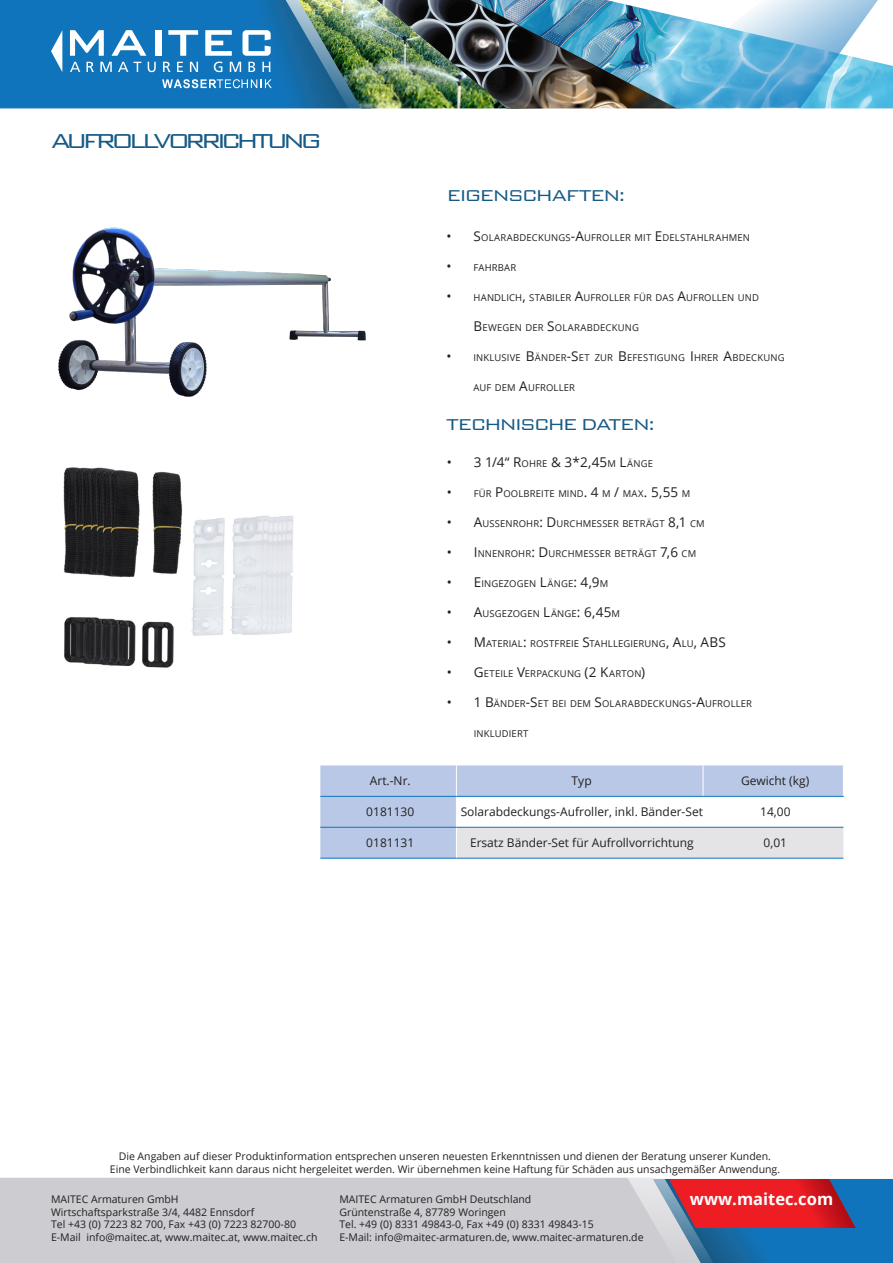
<style>
.page{position:relative;width:893px;height:1263px;background:#fff}
.page>*{position:absolute;margin:0;border:0;box-sizing:border-box;transform-origin:0 0}
.Maitec_Header_Big{font:300 27px "Bank Gothic BT";letter-spacing:-.18em;color:#165a86}
.Maitec_Header_Black{font:300 21px "Bank Gothic BT";letter-spacing:-.1em;color:#165a86}
.t1{font:700 16.5px "Open Sans";color:#fff}
.t2{font:13.5px "Open Sans";color:#231f20}
.Maitec_Table_Font{font:12px "Open Sans";color:#231f20}
.t3{font:10.5px "Open Sans";color:#231f20}
.t4{font:9.45px "Open Sans";letter-spacing:.015em;color:#231f20}
.s1{font-size:13.5px}
.s2{font-size:9.45px}
</style>
<div class="page">
<div style="left:320px;top:765px;width:523px;height:93px;background:#b9c8e6"></div>
<svg style="left:457px;top:797px;width:386px;height:61px"></svg>
<hr style="left:456px;top:765px;width:1px;height:31px;background:#fff">
<hr style="left:703px;top:765px;width:1px;height:31px;background:#fff">
<hr style="left:456px;top:797px;width:1px;height:30px;background:#fff">
<hr style="left:456px;top:828px;width:1px;height:30px;background:#fff">
<hr style="left:320px;top:796px;width:136px;height:1px;background:#1074bc">
<hr style="left:456px;top:796px;width:247px;height:1px;background:#1074bc">
<hr style="left:703px;top:796px;width:141px;height:1px;background:#1074bc">
<hr style="left:320px;top:827px;width:136px;height:1px;background:#1074bc">
<hr style="left:456px;top:827px;width:247px;height:1px;background:#1074bc">
<hr style="left:703px;top:827px;width:140px;height:1px;background:#1074bc">
<hr style="left:320px;top:858px;width:136px;height:1px;background:#1074bc">
<hr style="left:456px;top:858px;width:247px;height:1px;background:#1074bc">
<hr style="left:703px;top:858px;width:140px;height:1px;background:#1074bc">
<img style="left:58px;top:227px;width:308px;height:170px">
<img style="left:63px;top:467px;width:231px;height:201px">
<div style="left:0;top:1178px;width:605px;height:85px;background:#ccccd1"></div>
<svg style="left:605px;top:1178px;width:288px;height:85px;background:#8c708e"></svg>
<img style="left:0;top:0;width:887px;height:109px">
<img style="left:361px;top:0;width:254px;height:108px">
<p class="Maitec_Header_Big" style="left:51px;top:127px;width:273px">AUFROLLVORRICHTUNG</p>
<p class="Maitec_Header_Black" style="left:446px;top:184px;width:181px">EIGENSCHAFTEN:</p>
<p class="t4" style="left:446px;top:231px;width:305px"><span class="s1">• S</span>OLARABDECKUNGS<span class="s1">-A</span>UFROLLER MIT <span class="s1">E</span> DELSTAHLRAHMEN</p>
<p class="t4" style="left:446px;top:261px;width:71px"><span class="s1">•</span> FAHRBAR</p>
<p class="t4" style="left:446px;top:291px;width:314px"><span class="s1">•</span> HANDLICH<span class="s1">,</span> STABILER <span class="s1">A</span>UFROLLER FÜR DAS <span class="s1">A</span>UFROLLEN UND</p>
<p class="t4" style="left:473px;top:321px;width:167px"><span class="s1">B</span> EWEGEN DER <span class="s1">S</span>OLARABDECKUNG</p>
<p class="t4" style="left:446px;top:351px;width:340px"><span class="s1">•</span> INKLUSIVE <span class="s1">B</span>ÄNDER<span class="s1">-S</span>ET ZUR <span class="s1">B</span> EFESTIGUNG <span class="s1">I</span> HRER <span class="s1">A</span>BDECKUNG</p>
<p class="t4" style="left:473px;top:381px;width:103px">AUF DEM <span class="s1">A</span>UFROLLER</p>
<p class="Maitec_Header_Black" style="left:446px;top:413px;width:211px">TECHNISCHE DATEN:</p>
<p class="t2" style="left:447px;top:452px;width:208px">• 3 1/4“ R<span class="s2">OHRE</span> &amp; 3*2,45<span class="s2">M</span> L<span class="s2">ÄNGE</span></p>
<p class="t4" style="left:447px;top:487px;width:245px"><span class="s1">•</span> FÜR <span class="s1">P</span>OOLBREITE MIND<span class="s1">. 4</span> M <span class="s1">/</span> MAX<span class="s1">. 5,55</span> M</p>
<p class="t4" style="left:447px;top:517px;width:259px"><span class="s1">• A</span>USSENROHR<span class="s1">: D</span> URCHMESSER BETRÄGT <span class="s1">8,1</span> CM</p>
<p class="t4" style="left:447px;top:547px;width:251px"><span class="s1">• I</span> NNENROHR<span class="s1">: D</span> URCHMESSER BETRÄGT <span class="s1">7,6</span> CM</p>
<p class="t4" style="left:447px;top:577px;width:163px"><span class="s1">• E</span>INGEZOGEN <span class="s1">L</span>ÄNGE<span class="s1">: 4,9</span>M</p>
<p class="t4" style="left:447px;top:607px;width:175px"><span class="s1">• A</span>USGEZOGEN <span class="s1">L</span>ÄNGE<span class="s1">: 6,45</span>M</p>
<p class="t4" style="left:447px;top:637px;width:280px"><span class="s1">• M</span>ATERIAL<span class="s1">:</span> ROSTFREIE <span class="s1">S</span>TAHLLEGIERUNG<span class="s1">, A</span>LU<span class="s1">, ABS</span></p>
<p class="t4" style="left:447px;top:667px;width:200px"><span class="s1">• G</span> ETEILE <span class="s1">V</span>ERPACKUNG <span class="s1">(2 K</span>ARTON<span class="s1">)</span></p>
<p class="t4" style="left:447px;top:697px;width:307px"><span class="s1">• 1 B</span>ÄNDER<span class="s1">-S</span>ET BEI DEM <span class="s1">S</span>OLARABDECKUNGS<span class="s1">-A</span>UFROLLER</p>
<p class="t4" style="left:474px;top:727px;width:56px">INKLUDIERT</p>
<p class="Maitec_Table_Font" style="left:370px;top:773px;width:42px">Art.-Nr.</p>
<p class="Maitec_Table_Font" style="left:572px;top:773px;width:22px">Typ</p>
<p class="Maitec_Table_Font" style="left:741px;top:773px;width:70px">Gewicht (kg)</p>
<p class="Maitec_Table_Font" style="left:366px;top:804px;width:50px">0181130</p>
<p class="Maitec_Table_Font" style="left:461px;top:804px;width:244px">Solarabdeckungs-Aufroller, inkl. Bänder-Set</p>
<p class="Maitec_Table_Font" style="left:760px;top:804px;width:32px">14,00</p>
<p class="Maitec_Table_Font" style="left:366px;top:835px;width:50px">0181131</p>
<p class="Maitec_Table_Font" style="left:470px;top:835px;width:225px">Ersatz Bänder-Set für Aufrollvorrichtung</p>
<p class="Maitec_Table_Font" style="left:764px;top:835px;width:25px">0,01</p>
<p class="t3" style="left:119px;top:1148px;width:654px">Die Angaben auf dieser Produktinformation entsprechen unseren neuesten Erkenntnissen und dienen der Beratung unserer Kunden.</p>
<p class="t3" style="left:110px;top:1162px;width:672px">Eine Verbindlichkeit kann daraus nicht hergeleitet werden. Wir übernehmen keine Haftung für Schäden aus unsachgemäßer Anwendung.</p>
<p class="t3" style="left:51px;top:1192px;width:129px">MAITEC Armaturen GmbH</p>
<p class="t3" style="left:51px;top:1204px;width:205px">Wirtschaftsparkstraße 3/4, 4482 Ennsdorf</p>
<p class="t3" style="left:51px;top:1217px;width:246px">Tel +43 (0) 7223 82 700, Fax +43 (0) 7223 82700-80</p>
<p class="t3" style="left:51px;top:1230px;width:268px">E-Mail info@maitec.at, www.maitec.at, www.maitec.ch</p>
<p class="t1" style="left:690px;top:1188px;width:145px">www.maitec.com</p>
<p class="t3" style="left:339px;top:1192px;width:193px">MAITEC Armaturen GmbH Deutschland</p>
<p class="t3" style="left:339px;top:1204px;width:168px">Grüntenstraße 4, 87789 Woringen</p>
<p class="t3" style="left:339px;top:1217px;width:256px">Tel. +49 (0) 8331 49843-0, Fax +49 (0) 8331 49843-15</p>
<p class="t3" style="left:339px;top:1230px;width:306px">E-Mail: info@maitec-armaturen.de, www.maitec-armaturen.de</p>
</div>
